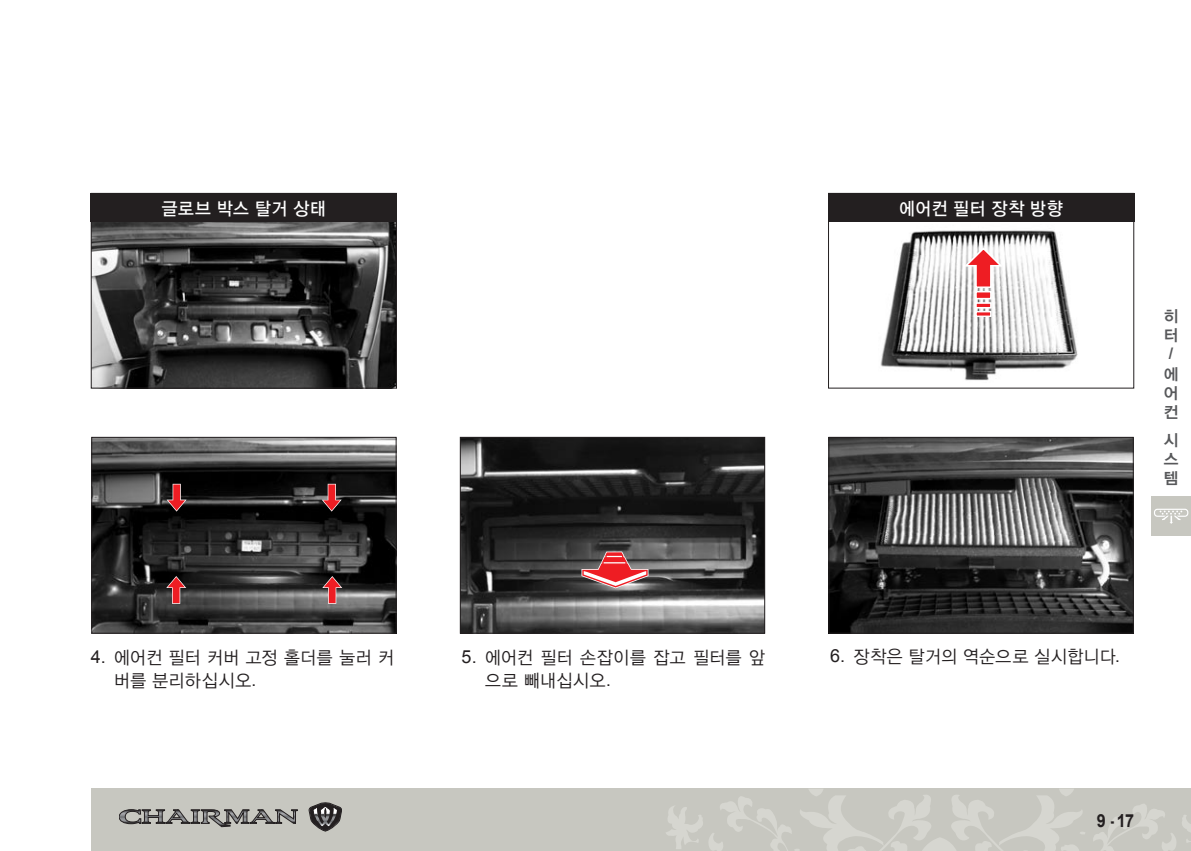
<style>
.page{position:relative;width:1191px;height:851px;background:#fff}
.page>*{position:absolute;margin:0;border:0;box-sizing:border-box;transform-origin:0 0}
.t1{font:18px/23.4px "YDIYGO120 KS Cpc EUC H";letter-spacing:-.04em;color:#231f20;scale:.95 1}
.t2{font:18px "YDIYGO130 KS Cpc EUC H";letter-spacing:-.04em;color:#fff;scale:.95 1}
.t3{font:700 18px "Arial";color:#231f20;scale:.9 1}
.t4{font:16px/19.2px "YDIYGO140 KS Cpc EUC H";color:#57585a;text-align:justify}
.t5{font:700 16px "Arial";color:#57585a}
.s1{font-family:"Arial"}
</style>
<div class="page">
<div style="left:91px;top:788px;width:1100px;height:62px;background:#c7c7c0"></div>
<svg style="left:665px;top:789px;width:421px;height:62px"></svg>
<svg style="left:1093px;top:804px;width:98px;height:46px"></svg>
<div style="left:1151px;top:496px;width:40px;height:40px;background:#c7c7c0"></div>
<svg style="left:309px;top:802px;width:33px;height:29px"></svg>
<svg style="left:119px;top:809px;width:178px;height:17px"></svg>
<svg style="left:1154px;top:508px;width:34px;height:15px"></svg>
<img style="left:93px;top:221px;width:302px;height:165px">
<div style="left:91px;top:193px;width:306px;height:195px;border:1px solid #231f20"></div>
<img style="left:880px;top:230px;width:198px;height:151px">
<img style="left:830px;top:439px;width:301px;height:192px">
<div style="left:828px;top:437px;width:305px;height:196px;border:1px solid #231f20"></div>
<div style="left:828px;top:193px;width:306px;height:28px;background:#231f20"></div>
<hr style="left:976px;top:303px;width:14px;height:4px;background:#ee1d23">
<div style="left:975px;top:302px;width:16px;height:6px;border:1px solid #fff"></div>
<hr style="left:976px;top:312px;width:14px;height:4px;background:#ee1d23">
<div style="left:975px;top:311px;width:16px;height:6px;border:1px solid #fff"></div>
<div style="left:976px;top:292px;width:14px;height:6px;background:#ee1d23"></div>
<div style="left:975px;top:291px;width:16px;height:8px;border:1px solid #fff"></div>
<svg style="left:962px;top:247px;width:42px;height:41px"></svg>
<img style="left:93px;top:439px;width:301px;height:192px">
<div style="left:91px;top:437px;width:305px;height:196px;border:1px solid #231f20"></div>
<svg style="left:167px;top:483px;width:20px;height:28px"></svg>
<svg style="left:322px;top:483px;width:20px;height:28px"></svg>
<svg style="left:322px;top:576px;width:20px;height:27px"></svg>
<svg style="left:166px;top:576px;width:20px;height:27px"></svg>
<img style="left:462px;top:439px;width:301px;height:192px">
<div style="left:460px;top:437px;width:305px;height:196px;border:1px solid #231f20"></div>
<svg style="left:581px;top:551px;width:67px;height:37px;background:#af6466"></svg>
<div style="left:91px;top:193px;width:306px;height:28px;background:#231f20"></div>
<p class="t2" style="left:161px;top:199px;width:176px">글로브 박스 탈거 상태</p>
<p class="t2" style="left:898px;top:199px;width:175px">에어컨 필터 장착 방향</p>
<p class="t4" style="left:1163px;top:307px;width:17px">히 터</p>
<p class="t5" style="left:1168px;top:343px;width:6px">/</p>
<p class="t4" style="left:1163px;top:365px;width:17px">에 어 컨</p>
<p class="t4" style="left:1163px;top:431px;width:17px">시 스 템</p>
<p class="t1" style="left:113px;top:645px;width:297px;text-indent:-23px"><span class="s1">4.</span> 에어컨 필터 커버 고정 홀더를 눌러 커 버를 분리하십시오<span class="s1">.</span></p>
<p class="t1" style="left:484px;top:645px;width:297px;text-indent:-23px"><span class="s1">5.</span> 에어컨 필터 손잡이를 잡고 필터를 앞 으로 빼내십시오<span class="s1">.</span></p>
<p class="t1" style="left:830px;top:645px;width:306px"><span class="s1">6.</span> 장착은 탈거의 역순으로 실시합니다<span class="s1">.</span></p>
<p class="t3" style="left:1096px;top:808px;width:41px">9 - 17</p>
</div>
